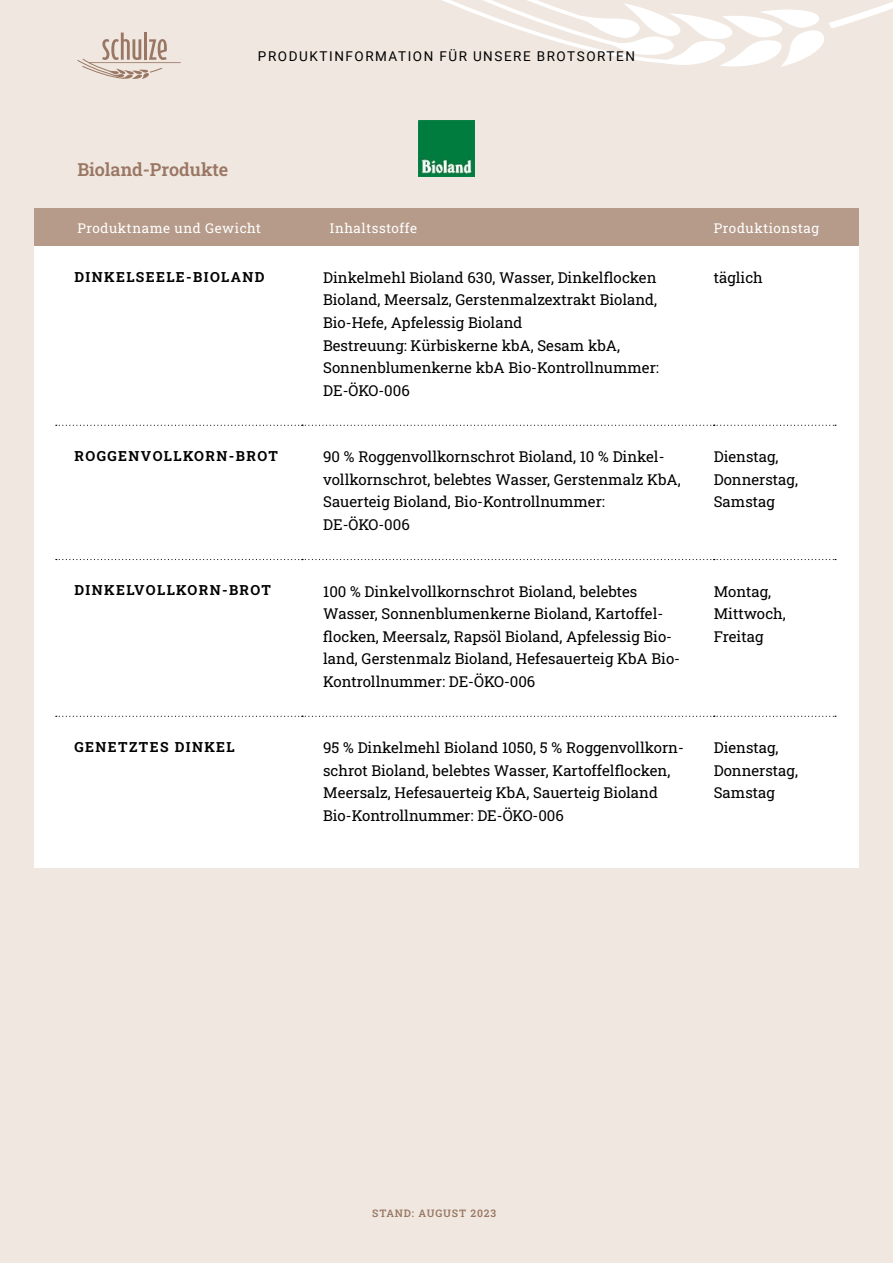
<style>
.page{position:relative;width:893px;height:1263px;background:#f0e8e0}
.page>*{position:absolute;margin:0;border:0;box-sizing:border-box;transform-origin:0 0}
.t1{font:600 18px "Roboto Slab";color:#9a7764}
.t2{font:15px/22.5px "Roboto Slab";color:#000}
.t3{font:700 13.95px "Roboto Slab";letter-spacing:.1em;color:#000}
.t4{font:13.5px "Roboto Slab";letter-spacing:.04em;color:#fff}
.t5{font:13.5px "Roboto";letter-spacing:.115em;color:#000}
.t6{font:600 10.5px "Roboto Slab";letter-spacing:.08em;color:#9a7764}
</style>
<div class="page">
<svg style="left:442px;top:0;width:451px;height:67px"></svg>
<div style="left:34px;top:208px;width:825px;height:38px;background:#b69b8a"></div>
<div style="left:34px;top:246px;width:825px;height:621px;background:#fff"></div>
<svg style="left:56px;top:425px;width:780px;height:1px"></svg>
<svg style="left:56px;top:559px;width:780px;height:1px"></svg>
<svg style="left:56px;top:716px;width:780px;height:1px"></svg>
<svg style="left:77px;top:33px;width:104px;height:46px"></svg>
<img style="left:419px;top:120px;width:55px;height:56px">
<p class="t5" style="left:258px;top:46px;width:378px">PRODUKTINFORMATION FÜR UNSERE BROTSORTEN</p>
<p class="t1" style="left:77px;top:157px;width:152px">Bioland-Produkte</p>
<p class="t4" style="left:77px;top:218px;width:185px">Produktname und Gewicht</p>
<p class="t4" style="left:330px;top:218px;width:89px">Inhaltsstoffe</p>
<p class="t4" style="left:714px;top:218px;width:107px">Produktionstag</p>
<p class="t3" style="left:74px;top:267px;width:192px">DINKELSEELE-BIOLAND</p>
<p class="t2" style="left:323px;top:266px;width:337px">Dinkelmehl Bioland 630, Wasser, Dinkelflocken Bioland, Meersalz, Gerstenmalzextrakt Bioland, Bio-Hefe, Apfelessig Bioland<br>Bestreuung: Kürbiskerne kbA, Sesam kbA, Sonnenblumenkerne kbA Bio-Kontrollnummer:<br>DE-ÖKO-006</p>
<p class="t2" style="left:714px;top:266px;width:51px">täglich</p>
<p class="t3" style="left:74px;top:446px;width:205px">ROGGENVOLLKORN-BROT</p>
<p class="t2" style="left:323px;top:445px;width:359px">90 % Roggenvollkornschrot Bioland, 10 % Dinkel&shy;vollkornschrot, belebtes Wasser, Gerstenmalz KbA, Sauerteig Bioland, Bio-Kontrollnummer:<br>DE-ÖKO-006</p>
<p class="t2" style="left:714px;top:445px;width:86px">Dienstag,<br>Donnerstag,<br>Samstag</p>
<p class="t3" style="left:74px;top:581px;width:198px">DINKELVOLLKORN-BROT</p>
<p class="t2" style="left:323px;top:579px;width:358px">100 % Dinkelvollkornschrot Bioland, belebtes Wasser, Sonnenblumenkerne Bioland, Kartoffel&shy;flocken, Meersalz, Rapsöl Bioland, Apfelessig Bio&shy;land, Gerstenmalz Bioland, Hefesauerteig KbA Bio-Kontrollnummer: DE-ÖKO-006</p>
<p class="t2" style="left:714px;top:579px;width:74px">Montag,<br>Mittwoch,<br>Freitag</p>
<p class="t3" style="left:74px;top:737px;width:162px">GENETZTES DINKEL</p>
<p class="t2" style="left:323px;top:736px;width:362px">95 % Dinkelmehl Bioland 1050, 5 % Roggenvollkorn&shy;schrot Bioland, belebtes Wasser, Kartoffelflocken, Meersalz, Hefesauerteig KbA, Sauerteig Bioland Bio-Kontrollnummer: DE-ÖKO-006</p>
<p class="t2" style="left:714px;top:736px;width:86px">Dienstag,<br>Donnerstag,<br>Samstag</p>
<p class="t6" style="left:372px;top:1205px;width:125px">STAND: AUGUST 2023</p>
</div>
